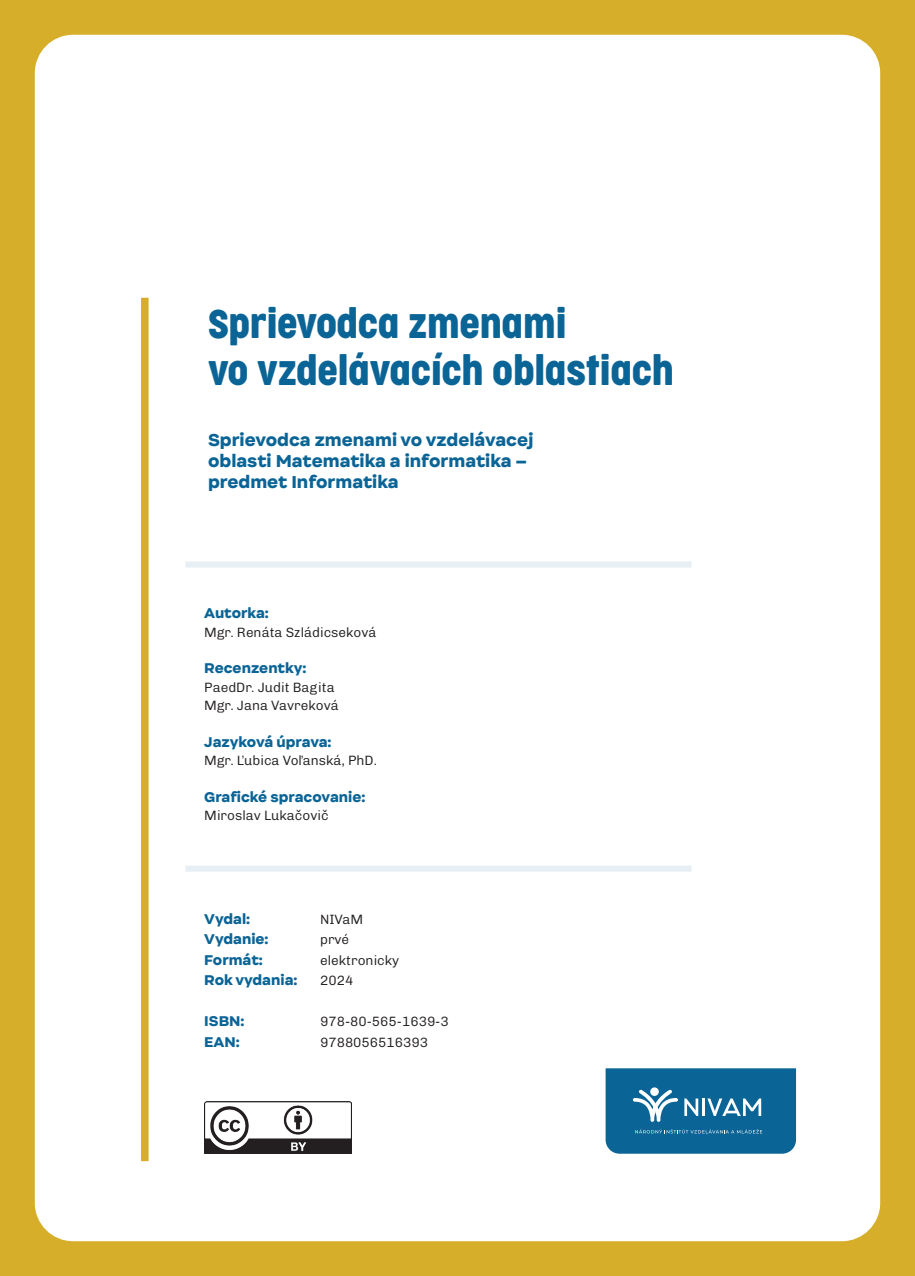
<style>
.page{position:relative;width:915px;height:1276px;background:#fff}
.page>*{position:absolute;margin:0;border:0;box-sizing:border-box;transform-origin:0 0}
.t1{font:37.5px/46.3px "Cocogoose Condensed";color:#0a6496}
.t2{font:900 16.5px/21px "Internacional";color:#0a6496}
.t3{font:300 13.5px "Chivo";color:#231f20}
.t4{font:900 13.5px "Internacional";color:#0a6496}
</style>
<div class="page">
<div style="left:0;top:0;width:914px;height:1276px;background:#d6ae29"></div>
<div style="left:35px;top:35px;width:844px;height:1206px;background:#fff;border-radius:38px"></div>
<div style="left:141px;top:298px;width:7px;height:863px;background:#d6ae29"></div>
<div style="left:185px;top:865px;width:506px;height:6px;background:#e7eff5"></div>
<div style="left:185px;top:561px;width:506px;height:6px;background:#e7eff5"></div>
<svg style="left:605px;top:1068px;width:190px;height:85px;background:#1e709e"></svg>
<div style="left:650px;top:1087px;width:8px;height:9px;background:#fff;border-radius:50%"></div>
<img style="left:204px;top:1101px;width:147px;height:52px">
<p class="t1" style="left:208px;top:301px;width:467px">Sprievodca zmenami<br>vo vzdelávacích oblastiach</p>
<p class="t2" style="left:208px;top:429px;width:327px">Sprievodca zmenami vo vzdelávacej oblasti Matematika a informatika – predmet Informatika</p>
<p class="t4" style="left:204px;top:604px;width:66px">Autorka:</p>
<p class="t3" style="left:204px;top:622px;width:174px">Mgr. Renáta Szládicseková</p>
<p class="t4" style="left:204px;top:659px;width:104px">Recenzentky:</p>
<p class="t3" style="left:204px;top:677px;width:132px">PaedDr. Judit Bagita</p>
<p class="t3" style="left:204px;top:695px;width:136px">Mgr. Jana Vavreková</p>
<p class="t4" style="left:204px;top:732px;width:129px">Jazyková úprava:</p>
<p class="t3" style="left:204px;top:750px;width:174px">Mgr. Ľubica Voľanská, PhD.</p>
<p class="t4" style="left:204px;top:787px;width:163px">Grafické spracovanie:</p>
<p class="t3" style="left:204px;top:805px;width:126px">Miroslav Lukačovič</p>
<p class="t4" style="left:204px;top:910px;width:47px">Vydal:</p>
<p class="t4" style="left:204px;top:930px;width:66px">Vydanie:</p>
<p class="t4" style="left:204px;top:951px;width:60px">Formát:</p>
<p class="t4" style="left:204px;top:971px;width:95px">Rok vydania:</p>
<p class="t4" style="left:204px;top:1012px;width:42px">ISBN:</p>
<p class="t4" style="left:204px;top:1032px;width:37px">EAN:</p>
<p class="t3" style="left:320px;top:909px;width:45px">NIVaM</p>
<p class="t3" style="left:320px;top:929px;width:31px">prvé</p>
<p class="t3" style="left:320px;top:950px;width:81px">elektronicky</p>
<p class="t3" style="left:320px;top:970px;width:35px">2024</p>
<p class="t3" style="left:320px;top:1011px;width:130px">978-80-565-1639-3</p>
<p class="t3" style="left:320px;top:1031px;width:109px">9788056516393</p>
</div>
